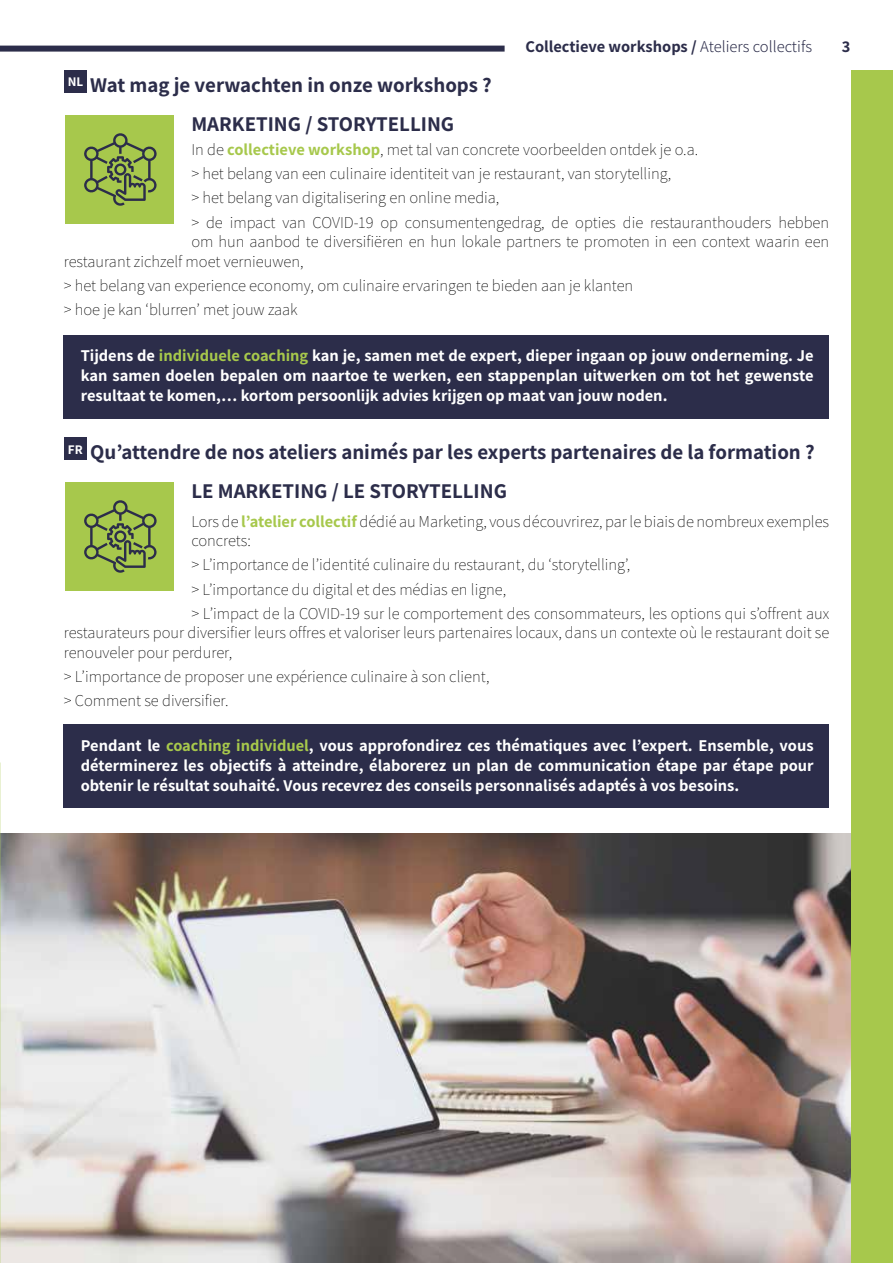
<style>
.page{position:relative;width:893px;height:1263px;background:#fff}
.page>*{position:absolute;margin:0;border:0;box-sizing:border-box;transform-origin:0 0}
.t1{font:700 21px/39.8px "Assistant";color:#2c2d4a}
.t2{font:200 16.5px/24px "Assistant";color:#000}
.t3{font:700 16.5px/19.8px "Assistant";color:#fff;text-align:justify}
.t4{font:700 16.5px "Assistant";color:#2c2d4a}
.s1{font-weight:300}
.s2{font-weight:700;color:#a7c84c}
.s3{color:#a7c84c}
</style>
<div class="page">
<div style="left:64px;top:336px;width:765px;height:83px;background:#2c2d4a"></div>
<div style="left:64px;top:724px;width:765px;height:84px;background:#2c2d4a"></div>
<img style="left:0;top:833px;width:852px;height:430px">
<div style="left:852px;top:71px;width:41px;height:1192px;background:#a7c84c"></div>
<div style="left:64px;top:70px;width:22px;height:23px;background:#2c2d4a"></div>
<div style="left:64px;top:438px;width:22px;height:22px;background:#2c2d4a"></div>
<div style="left:65px;top:115px;width:109px;height:109px;background:#a7c84c"></div>
<div style="left:65px;top:482px;width:109px;height:109px;background:#a7c84c"></div>
<svg style="left:84px;top:133px;width:73px;height:73px"></svg>
<svg style="left:84px;top:500px;width:73px;height:73px"></svg>
<div style="left:0;top:46px;width:505px;height:6px;background:#2c2d4a"></div>
<p class="t4" style="left:525px;top:36px;width:288px">Collectieve workshops / <span class="s1">Ateliers collectifs</span></p>
<p class="t4" style="left:842px;top:36px;width:10px">3</p>
<p class="t1" style="left:191px;top:64px;width:302px;text-indent:-123px"><sup>NL</sup> Wat mag je verwachten in onze workshops ?<br>MARKETING / STORYTELLING</p>
<p class="t2" style="left:191px;top:137px;width:639px">In de <span class="s2">collectieve workshop</span>, met tal van concrete voorbeelden ontdek je o.a.<br>&gt; het belang van een culinaire identiteit van je restaurant, van storytelling,<br>&gt; het belang van digitalisering en online media,<br>&gt; de impact van COVID-19 op consumentengedrag, de opties die restauranthouders hebben</p>
<p class="t2" style="left:64px;top:231px;width:767px;line-height:19.8px;text-indent:128px">om hun aanbod te diversifiëren en hun lokale partners te promoten in een context waarin een restaurant zichzelf moet vernieuwen,</p>
<p class="t2" style="left:64px;top:273px;width:571px">&gt; het belang van experience economy, om culinaire ervaringen te bieden aan je klanten &gt; hoe je kan ‘blurren’ met jouw zaak</p>
<p class="t3" style="left:81px;top:345px;width:734px">Tijdens de <span class="s3">individuele coaching</span> kan je, samen met de expert, dieper ingaan op jouw onderneming. Je kan samen doelen bepalen om naartoe te werken, een stappenplan uitwerken om tot het gewenste resultaat te komen,… kortom persoonlijk advies krijgen op maat van jouw noden.</p>
<p class="t1" style="left:68px;top:431px;width:748px"><sup>FR</sup> Qu’attendre de nos ateliers animés par les experts partenaires de la formation ?</p>
<p class="t1" style="left:191px;top:471px;width:317px">LE MARKETING / LE STORYTELLING</p>
<p class="t2" style="left:191px;top:510px;width:639px;line-height:19.8px">Lors de <span class="s2">l’atelier collectif</span> dédié au Marketing, vous découvrirez, par le biais de nombreux exemples concrets:</p>
<p class="t2" style="left:191px;top:552px;width:639px">&gt; L’importance de l’identité culinaire du restaurant, du ‘storytelling’,<br>&gt; L’importance du digital et des médias en ligne,<br>&gt; L’impact de la COVID-19 sur le comportement des consommateurs, les options qui s’offrent aux</p>
<p class="t2" style="left:64px;top:622px;width:767px;line-height:19.8px">restaurateurs pour diversifier leurs offres et valoriser leurs partenaires locaux, dans un contexte où le restaurant doit se renouveler pour perdurer,</p>
<p class="t2" style="left:64px;top:664px;width:427px">&gt; L’importance de proposer une expérience culinaire à son client, &gt; Comment se diversifier.</p>
<p class="t3" style="left:81px;top:735px;width:734px">Pendant le <span class="s3">coaching individuel</span>, vous approfondirez ces thématiques avec l’expert. Ensemble, vous déterminerez les objectifs à atteindre, élaborerez un plan de communication étape par étape pour obtenir le résultat souhaité. Vous recevrez des conseils personnalisés adaptés à vos besoins.</p>
</div>
